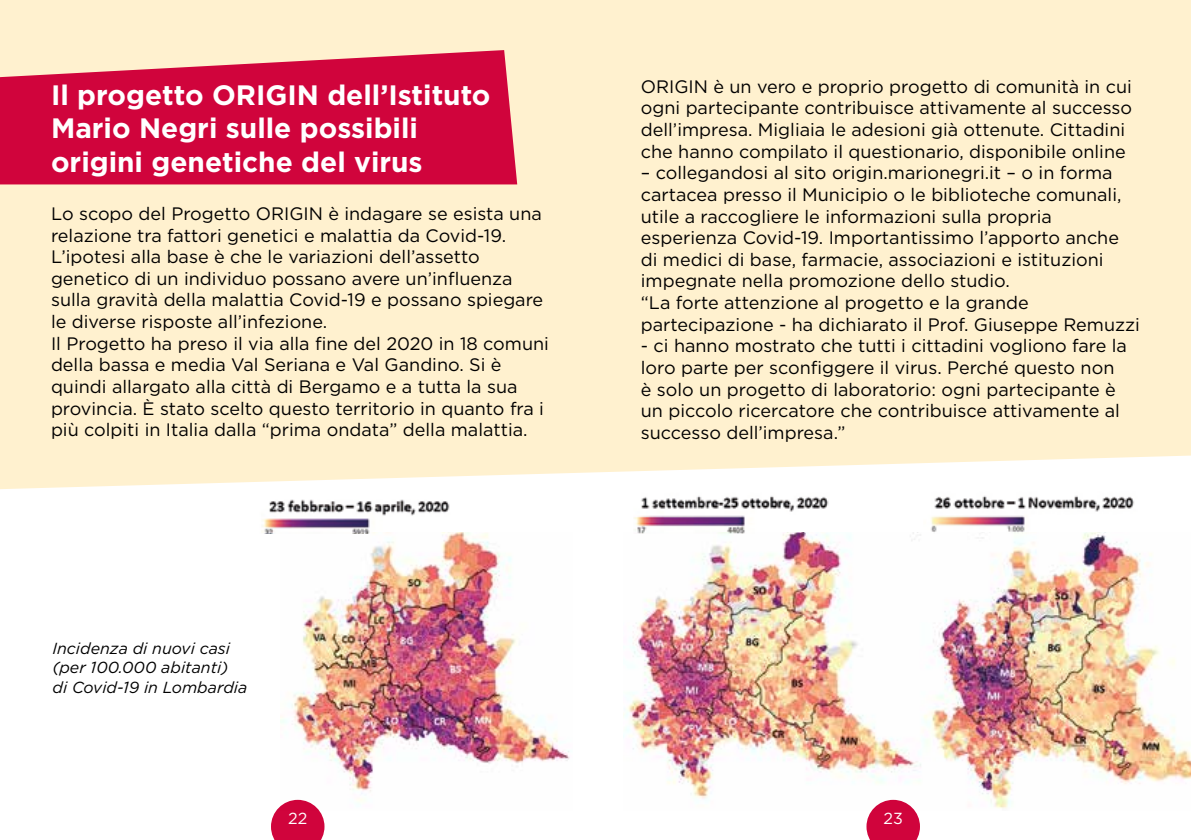
<style>
.page{position:relative;width:1191px;height:840px;background:#fff}
.page>*{position:absolute;margin:0;border:0;box-sizing:border-box;transform-origin:0 0}
.t1{font:700 28px/33.6px "Gotham";color:#fff}
.t2{font:18px/21.6px "Gotham";color:#000}
.t3{font:italic 16px/19.2px "Gotham";color:#000}
.t4{font:16px "Gotham";color:#fff}
</style>
<div class="page">
<div style="left:0;top:0;width:1191px;height:489px;background:#fff1cf"></div>
<svg style="left:271px;top:805px;width:53px;height:34px;background:#d3164a"></svg>
<svg style="left:866px;top:809px;width:54px;height:30px;background:#d31549"></svg>
<svg style="left:0;top:50px;width:517px;height:134px;background:#d51e4c"></svg>
<img style="left:625px;top:532px;width:566px;height:277px">
<img style="left:628px;top:476px;width:216px;height:57px">
<img style="left:921px;top:476px;width:223px;height:57px">
<img style="left:257px;top:476px;width:205px;height:57px">
<img style="left:281px;top:531px;width:289px;height:278px">
<h1 class="t1" style="left:51px;top:77px;width:441px">Il progetto ORIGIN dell’Istituto<br>Mario Negri sulle possibili origini genetiche del virus</h1>
<p class="t2" style="left:51px;top:202px;width:499px">Lo scopo del Progetto ORIGIN è indagare se esista una relazione tra fattori genetici e malattia da Covid-19.<br>L’ipotesi alla base è che le variazioni dell’assetto genetico di un individuo possano avere un’influenza sulla gravità della malattia Covid-19 e possano spiegare le diverse risposte all’infezione.<br>Il Progetto ha preso il via alla fine del 2020 in 18 comuni della bassa e media Val Seriana e Val Gandino. Si è quindi allargato alla città di Bergamo e a tutta la sua provincia. È stato scelto questo territorio in quanto fra i più colpiti in Italia dalla “prima ondata” della malattia.</p>
<p class="t3" style="left:52px;top:638px;width:196px">Incidenza di nuovi casi (per 100.000 abitanti)<br>di Covid-19 in Lombardia</p>
<p class="t2" style="left:641px;top:75px;width:493px">ORIGIN è un vero e proprio progetto di comunità in cui ogni partecipante contribuisce attivamente al successo dell’impresa. Migliaia le adesioni già ottenute. Cittadini che hanno compilato il questionario, disponibile online</p>
<p class="t2" style="left:641px;top:162px;width:500px">– collegandosi al sito origin.marionegri.it – o in forma cartacea presso il Municipio o le biblioteche comunali, utile a raccogliere le informazioni sulla propria esperienza Covid-19. Importantissimo l’apporto anche di medici di base, farmacie, associazioni e istituzioni impegnate nella promozione dello studio.<br>“La forte attenzione al progetto e la grande partecipazione - ha dichiarato il Prof. Giuseppe Remuzzi</p>
<p class="t2" style="left:641px;top:334px;width:488px">- ci hanno mostrato che tutti i cittadini vogliono fare la loro parte per sconfiggere il virus. Perché questo non è solo un progetto di laboratorio: ogni partecipante è un piccolo ricercatore che contribuisce attivamente al successo dell’impresa.”</p>
<p class="t4" style="left:288px;top:807px;width:21px">22</p>
<p class="t4" style="left:883px;top:807px;width:21px">23</p>
</div>
